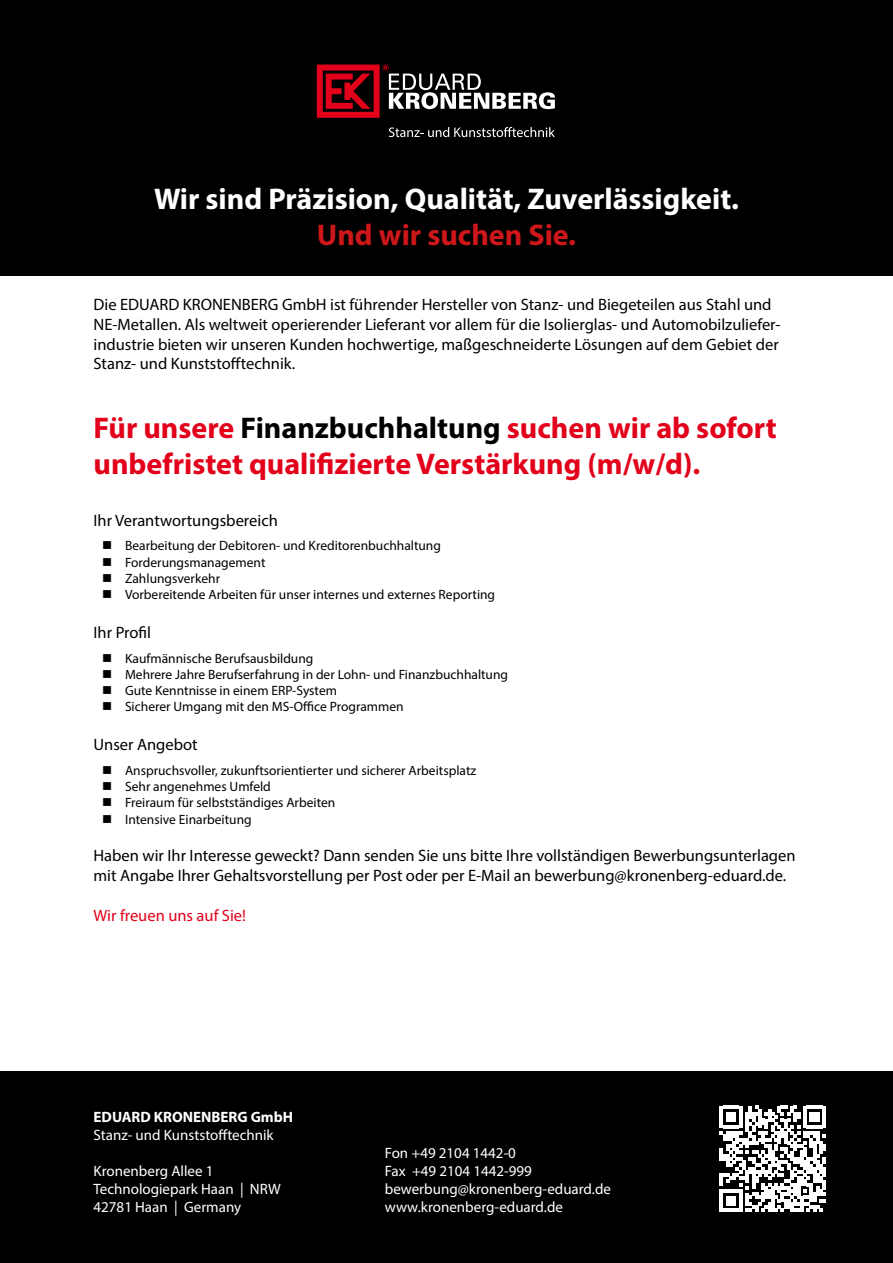
<style>
.page{position:relative;width:893px;height:1263px;background:#fff}
.page>*{position:absolute;margin:0;border:0;box-sizing:border-box;transform-origin:0 0}
.t1{font:700 30px/36px "Myriad Pro";color:#e2001a}
.t2{font:700 30px "Myriad Pro";color:#fff}
.t3{font:700 30px "Myriad Pro";color:#cd171a}
.t4{font:16.5px/19.8px "Myriad Pro";color:#000}
.t5{font:16.5px "Myriad Pro";color:#e2001a}
.t6{font:15px/18px "Myriad Pro";color:#fff}
.t7{font:700 15px "Myriad Pro";color:#fff}
.t8{font:13.5px/16.2px "Myriad Pro";color:#000}
.s1{color:#000}
</style>
<div class="page">
<div style="left:0;top:0;width:893px;height:276px;background:#000"></div>
<div style="left:0;top:1071px;width:893px;height:192px;background:#000"></div>
<svg style="left:317px;top:65px;width:238px;height:53px"></svg>
<svg style="left:389px;top:127px;width:166px;height:10px"></svg>
<svg style="left:720px;top:1106px;width:106px;height:106px"></svg>
<h1 class="t2" style="left:154px;top:179px;width:586px">Wir sind Präzision, Qualität, Zuverlässigkeit.</h1>
<h1 class="t3" style="left:317px;top:215px;width:261px">Und wir suchen Sie.</h1>
<p class="t4" style="left:94px;top:294px;width:689px">Die EDUARD KRONENBERG GmbH ist führender Hersteller von Stanz- und Biegeteilen aus Stahl und NE-Metallen. Als weltweit operierender Lieferant vor allem für die Isolierglas- und Automobilzuliefer&shy;industrie bieten wir unseren Kunden hochwertige, maßgeschneiderte Lösungen auf dem Gebiet der Stanz- und Kunststofftechnik.</p>
<h1 class="t1" style="left:94px;top:408px;width:685px">Für unsere <span class="s1">Finanzbuchhaltung</span> suchen wir ab sofort unbefristet qualifizierte Verstärkung (m/w/d).</h1>
<p class="t4" style="left:94px;top:510px;width:186px">Ihr Verantwortungsbereich</p>
<p class="t8" style="left:125px;top:537px;width:372px">Bearbeitung der Debitoren- und Kreditorenbuchhaltung Forderungsmanagement<br>Zahlungsverkehr<br>Vorbereitende Arbeiten für unser internes und externes Reporting</p>
<p class="t4" style="left:94px;top:622px;width:59px">Ihr Profil</p>
<p class="t8" style="left:125px;top:650px;width:385px">Kaufmännische Berufsausbildung<br>Mehrere Jahre Berufserfahrung in der Lohn- und Finanzbuchhaltung Gute Kenntnisse in einem ERP-System<br>Sicherer Umgang mit den MS-Office Programmen</p>
<p class="t4" style="left:94px;top:735px;width:106px">Unser Angebot</p>
<p class="t8" style="left:125px;top:762px;width:353px">Anspruchsvoller, zukunftsorientierter und sicherer Arbeitsplatz Sehr angenehmes Umfeld<br>Freiraum für selbstständiges Arbeiten<br>Intensive Einarbeitung</p>
<p class="t4" style="left:94px;top:846px;width:704px">Haben wir Ihr Interesse geweckt? Dann senden Sie uns bitte Ihre vollständigen Bewerbungsunterlagen mit Angabe Ihrer Gehaltsvorstellung per Post oder per E-Mail an bewerbung@kronenberg-eduard.de.</p>
<p class="t5" style="left:94px;top:905px;width:154px">Wir freuen uns auf Sie!</p>
<p class="t7" style="left:94px;top:1107px;width:201px">EDUARD KRONENBERG GmbH</p>
<p class="t6" style="left:94px;top:1126px;width:182px">Stanz- und Kunststofftechnik</p>
<p class="t6" style="left:94px;top:1162px;width:189px">Kronenberg Allee 1<br>Technologiepark Haan | NRW<br>42781 Haan | Germany</p>
<p class="t6" style="left:385px;top:1144px;width:228px">Fon +49 2104 1442-0<br>Fax +49 2104 1442-999 bewerbung@kronenberg-eduard.de www.kronenberg-eduard.de</p>
</div>
